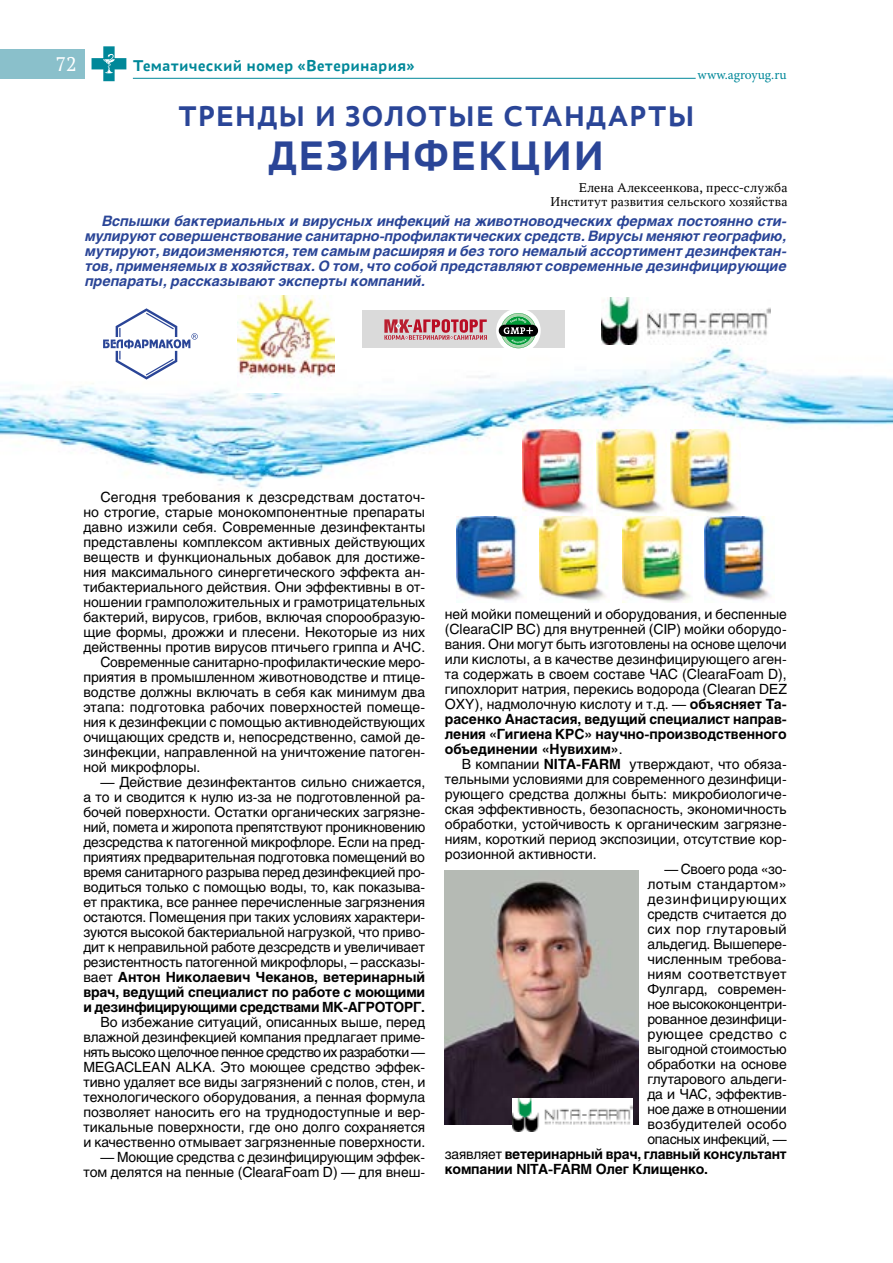
<style>
.page{position:relative;width:893px;height:1263px;background:#fff}
.page>*{position:absolute;margin:0;border:0;box-sizing:border-box;transform-origin:0 0}
.t1{font:700 43.5px "PT Astra Sans";letter-spacing:.01em;color:#2a4597;scale:.95 1}
.t2{font:700 30px "PT Astra Sans";letter-spacing:.02em;color:#2a4597;scale:.95 1}
.t3{font:21px "PT Astra Serif";color:#fff}
.t4{font:700 16.5px "PT Astra Sans";letter-spacing:.02em;color:#089}
.t5{font:italic 700 14.25px/15px "Helios";color:#2a4597;text-align:justify}
.t6{font:13.95px/15px "Helios";color:#000;text-align:justify}
.t7{font:700 13.95px "Helios";letter-spacing:-.015em;color:#000}
.t8{font:13.95px "Helios";letter-spacing:-.02em;color:#000}
.t9{font:13.95px "Helios";letter-spacing:.02em;color:#000}
.t10{font:13.95px "Helios";letter-spacing:.05em;color:#000}
.t11{font:13.95px "Helios";letter-spacing:.025em;color:#000}
.t12{font:13.5px/13.5px "PT Astra Serif";letter-spacing:.02em;color:#000;text-align:right}
.t13{font:13.5px "Minion Pro";color:#089}
.s1{font-weight:700}
.s2{font-weight:400}
</style>
<div class="page">
<div style="left:0;top:49px;width:85px;height:30px;background:#8ac0cb"></div>
<hr style="left:133px;top:78px;width:563px;height:1px;background:#089">
<svg style="left:92px;top:46px;width:34px;height:35px"></svg>
<img style="left:0;top:310px;width:893px;height:185px">
<div style="left:9px;top:115px;width:406px;height:51px;border:2px solid #fff;border-radius:22px"></div>
<svg style="left:103px;top:308px;width:95px;height:72px"></svg>
<div style="left:362px;top:310px;width:202px;height:38px;background:#dadada"></div>
<div style="left:496px;top:308px;width:45px;height:45px;background:#fff;border-radius:50%"></div>
<div style="left:499px;top:325px;width:39px;height:12px;background:#000;border-radius:6px"></div>
<svg style="left:501px;top:313px;width:35px;height:35px"></svg>
<svg style="left:384px;top:319px;width:103px;height:21px"></svg>
<img style="left:523px;top:430px;width:70px;height:86px">
<img style="left:596px;top:430px;width:71px;height:85px">
<img style="left:670px;top:430px;width:71px;height:85px">
<img style="left:457px;top:517px;width:70px;height:86px">
<img style="left:539px;top:517px;width:67px;height:84px">
<img style="left:622px;top:517px;width:68px;height:86px">
<img style="left:705px;top:517px;width:70px;height:84px">
<img style="left:237px;top:295px;width:98px;height:98px">
<img style="left:445px;top:870px;width:194px;height:254px">
<img style="left:601px;top:298px;width:170px;height:47px">
<img style="left:513px;top:1098px;width:120px;height:33px">
<h3 class="t3" style="left:56px;top:51px;width:22px">72</h3>
<p class="t4" style="left:133px;top:55px;width:283px">Тематический номер «Ветеринария»</p>
<p class="t13" style="left:698px;top:65px;width:91px">www.agroyug.ru</p>
<h2 class="t2" style="left:178px;top:97px;width:546px">ТРЕНДЫ И ЗОЛОТЫЕ СТАНДАРТЫ</h2>
<h1 class="t1" style="left:268px;top:127px;width:356px">ДЕЗИНФЕКЦИИ</h1>
<p class="t12" style="left:550px;top:181px;width:239px">Елена Алексеенкова, пресс-служба<br>Институт развития сельского хозяйства</p>
<p class="t5" style="left:85px;top:213px;width:703px;text-indent:17px">Вспышки бактериальных и вирусных инфекций на животноводческих фермах постоянно сти&shy;мулируют совершенствование санитарно-профилактических средств. Вирусы меняют географию, мутируют, видоизменяются, тем самым расширяя и без того немалый ассортимент дезинфектан&shy;тов, применяемых в хозяйствах. О том, что собой представляют современные дезинфицирующие препараты, рассказывают эксперты компаний.</p>
<p class="t6" style="left:100px;top:489px;width:326px">Сегодня требования к дезсредствам достаточ-</p>
<p class="t6" style="left:83px;top:504px;width:343px">но строгие, старые монокомпонентные препараты</p>
<p class="t6" style="left:83px;top:519px;width:343px">давно изжили себя. Современные дезинфектанты</p>
<p class="t6" style="left:83px;top:534px;width:343px">представлены комплексом активных действующих</p>
<p class="t6" style="left:83px;top:549px;width:343px">веществ и функциональных добавок для достиже-</p>
<p class="t6" style="left:83px;top:564px;width:343px">ния максимального синергетического эффекта ан-</p>
<p class="t6" style="left:83px;top:579px;width:343px">тибактериального действия. Они эффективны в от-</p>
<p class="t6" style="left:83px;top:594px;width:343px">ношении грамположительных и грамотрицательных</p>
<p class="t6" style="left:83px;top:609px;width:343px">бактерий, вирусов, грибов, включая спорообразую-</p>
<p class="t6" style="left:83px;top:624px;width:343px">щие формы, дрожжи и плесени. Некоторые из них</p>
<p class="t6" style="left:83px;top:639px;width:343px">действенны против вирусов птичьего гриппа и АЧС.</p>
<p class="t6" style="left:100px;top:654px;width:326px">Современные санитарно-профилактические меро-</p>
<p class="t6" style="left:83px;top:669px;width:343px">приятия в промышленном животноводстве и птице-</p>
<p class="t6" style="left:83px;top:684px;width:343px">водстве должны включать в себя как минимум два</p>
<p class="t6" style="left:83px;top:699px;width:343px">этапа: подготовка рабочих поверхностей помеще-</p>
<p class="t6" style="left:83px;top:714px;width:343px">ния к дезинфекции с помощью активнодействующих</p>
<p class="t6" style="left:83px;top:729px;width:343px">очищающих средств и, непосредственно, самой де-</p>
<p class="t6" style="left:83px;top:744px;width:343px">зинфекции, направленной на уничтожение патоген-</p>
<p class="t6" style="left:83px;top:759px;width:119px">ной микрофлоры.</p>
<p class="t6" style="left:83px;top:774px;width:344px;text-indent:17px">— Действие дезинфектантов сильно снижается, а то и сводится к нулю из-за не подготовленной ра&shy;бочей поверхности. Остатки органических загрязне&shy;ний, помета и жиропота препятствуют проникновению дезсредства к патогенной микрофлоре. Если на пред&shy;приятиях предварительная подготовка помещений во время санитарного разрыва перед дезинфекцией про&shy;водиться только с помощью воды, то, как показыва&shy;ет практика, все раннее перечисленные загрязнения остаются. Помещения при таких условиях характери&shy;зуются высокой бактериальной нагрузкой, что приво&shy;дит к неправильной работе дезсредств и увеличивает резистентность патогенной микрофлоры, – рассказы&shy;вает <span class="s1">Антон Николаевич Чеканов, ветеринарный врач, ведущий специалист по работе с моющими и дезинфицирующими средствами МК-АГРОТОРГ.</span></p>
<p class="t6" style="left:83px;top:1014px;width:344px;text-indent:17px">Во избежание ситуаций, описанных выше, перед влажной дезинфекцией компания предлагает приме&shy;нять высоко щелочное пенное средство их разработки — MEGACLEAN ALKA. Это моющее средство эффек&shy;тивно удаляет все виды загрязнений с полов, стен, и технологического оборудования, а пенная формула позволяет наносить его на труднодоступные и вер&shy;тикальные поверхности, где оно долго сохраняется и качественно отмывает загрязненные поверхности.</p>
<p class="t6" style="left:83px;top:1149px;width:343px;text-align:right">— Моющие средства с дезинфицирующим эффек&shy;том делятся на пенные (ClearaFoam D) — для внеш-</p>
<p class="t6" style="left:445px;top:606px;width:344px">ней мойки помещений и оборудования, и беспенные (ClearaCIP BC) для внутренней (CIP) мойки оборудо&shy;вания. Они могут быть изготовлены на основе щелочи или кислоты, а в качестве дезинфицирующего аген&shy;та содержать в своем составе ЧАС (ClearaFoam D), гипохлорит натрия, перекись водорода (Clearan DEZ OXY), надмолочную кислоту и т.д. — <span class="s1">объясняет Та&shy;расенко Анастасия, ведущий специалист направ&shy;ления «Гигиена КРС» научно-производственного объединении «Нувихим»</span>.</p>
<p class="t6" style="left:445px;top:756px;width:343px;text-indent:17px">В компании <span class="s1">NITA-FARM</span> утверждают, что обяза&shy;тельными условиями для современного дезинфици&shy;рующего средства должны быть: микробиологиче&shy;ская эффективность, безопасность, экономичность обработки, устойчивость к органическим загрязне&shy;ниям, короткий период экспозиции, отсутствие кор&shy;розионной активности.</p>
<p class="t8" style="left:664px;top:860px;width:124px">— Своего рода «зо-</p>
<p class="t9" style="left:647px;top:875px;width:141px">лотым стандартом»</p>
<p class="t10" style="left:647px;top:890px;width:141px">дезинфицирующих</p>
<p class="t6" style="left:647px;top:906px;width:141px">средств считается до</p>
<p class="t9" style="left:647px;top:920px;width:141px">сих пор глутаровый</p>
<p class="t6" style="left:647px;top:936px;width:141px">альдегид. Вышепере-</p>
<p class="t6" style="left:647px;top:951px;width:141px">численным требова-</p>
<p class="t9" style="left:647px;top:965px;width:141px">ниям соответствует</p>
<p class="t6" style="left:647px;top:981px;width:141px">Фулгард, современ-</p>
<p class="t8" style="left:647px;top:995px;width:141px">ное высококонцентри-</p>
<p class="t6" style="left:647px;top:1011px;width:141px">рованное дезинфици-</p>
<p class="t11" style="left:647px;top:1025px;width:141px">рующее средство с</p>
<p class="t6" style="left:647px;top:1041px;width:141px">выгодной стоимостью</p>
<p class="t6" style="left:647px;top:1056px;width:141px">обработки на основе</p>
<p class="t6" style="left:647px;top:1071px;width:141px">глутарового альдеги-</p>
<p class="t6" style="left:647px;top:1086px;width:141px">да и ЧАС, эффектив-</p>
<p class="t8" style="left:647px;top:1100px;width:141px">ное даже в отношении</p>
<p class="t6" style="left:647px;top:1116px;width:141px">возбудителей особо</p>
<p class="t8" style="left:647px;top:1130px;width:141px">опасных инфекций, —</p>
<p class="t7" style="left:445px;top:1146px;width:343px"><span class="s2">заявляет</span> ветеринарный врач, главный консультант</p>
<p class="t7" style="left:445px;top:1161px;width:265px">компании NITA-FARM Олег Клищенко.</p>
</div>
